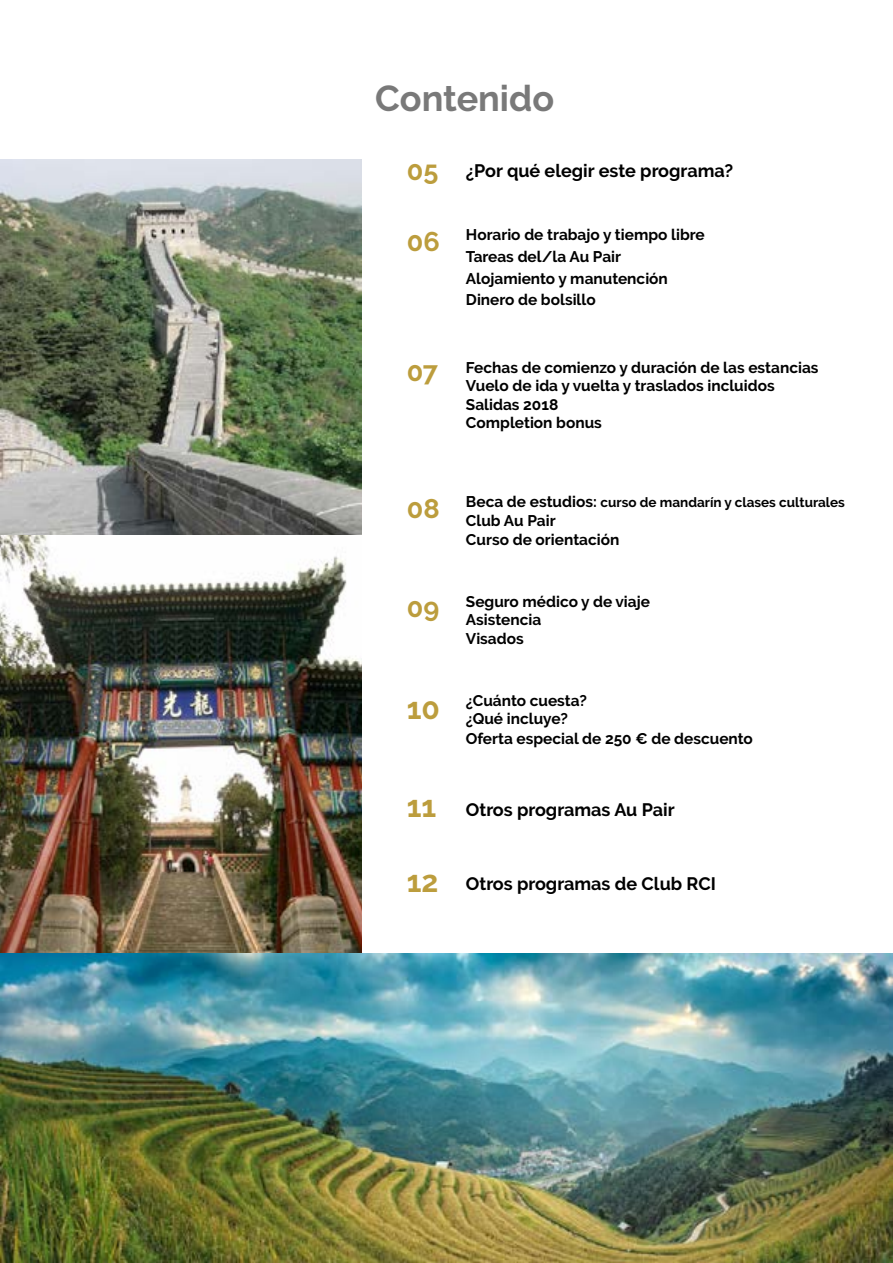
<style>
.page{position:relative;width:893px;height:1263px;background:#fff}
.page>*{position:absolute;margin:0;border:0;box-sizing:border-box;transform-origin:0 0}
.t1{font:700 36px "Raleway";color:#797979}
.t2{font:700 30px "Raleway";color:#bc9d3d}
.t3{font:700 18px "Raleway";color:#000}
.t4{font:700 15.45px/18.5px "Raleway";color:#000}
.t5{font:700 13.5px "Raleway";color:#000}
.s1{font-size:27px;color:#bc9d3d}
.s2{font-size:15.45px}
.s3{font-size:30px;color:#bc9d3d}
</style>
<div class="page">
<img style="left:0;top:159px;width:361px;height:377px">
<img style="left:0;top:536px;width:361px;height:417px">
<img style="left:0;top:953px;width:893px;height:310px">
<h1 class="t1" style="left:375px;top:78px;width:180px">Contenido</h1>
<p class="t3" style="left:407px;top:160px;width:328px"><span class="s1">05</span> ¿Por qué elegir este programa?</p>
<p class="t4" style="left:466px;top:224px;width:240px;line-height:21.6px;text-indent:-59px"><span class="s1">06</span> Horario de trabajo y tiempo libre<br>Tareas del/la Au Pair<br>Alojamiento y manutención<br>Dinero de bolsillo</p>
<p class="t4" style="left:466px;top:358px;width:354px;text-indent:-59px"><span class="s1">07</span> Fechas de comienzo y duración de las estancias<br>Vuelo de ida y vuelta y traslados incluidos<br>Salidas 2018<br>Completion bonus</p>
<p class="t5" style="left:407px;top:495px;width:440px"><span class="s1">08</span> <span class="s2">Beca de estudios:</span> curso de mandarín y clases culturales</p>
<p class="t4" style="left:466px;top:511px;width:155px">Club Au Pair<br>Curso de orientación</p>
<p class="t4" style="left:466px;top:592px;width:186px;text-indent:-59px"><span class="s1">09</span> Seguro médico y de viaje<br>Asistencia<br>Visados</p>
<h2 class="t2" style="left:407px;top:691px;width:35px">10</h2>
<p class="t4" style="left:466px;top:690px;width:288px;line-height:19.2px">¿Cuánto cuesta?<br>¿Qué incluye?<br>Oferta especial de 250 € de descuento</p>
<p class="t3" style="left:407px;top:799px;width:269px"><span class="s3">11</span> Otros programas Au Pair</p>
<p class="t3" style="left:407px;top:874px;width:311px"><span class="s3">12</span> Otros programas de Club RCI</p>
</div>
